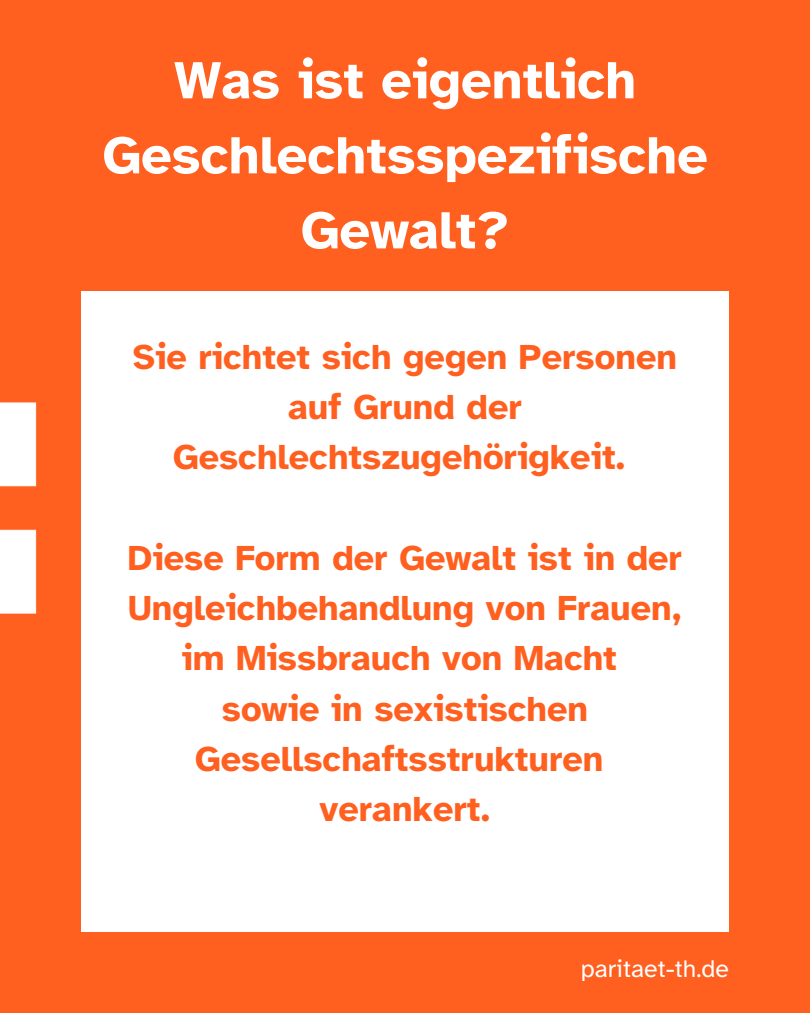
<style>
.page{position:relative;width:810px;height:1013px;background:#fff}
.page>*{position:absolute;margin:0;border:0;box-sizing:border-box;transform-origin:0 0}
.t1{font:700 54.1px/75px "Atkinson Hyperlegible";color:#fff;text-align:center}
.t2{font:700 36px/50.2px "Atkinson Hyperlegible";color:#ff5f1f;text-align:center}
.t3{font:24.8px "Atkinson Hyperlegible";color:#fff}
</style>
<div class="page">
<div style="left:0;top:0;width:810px;height:1012px;background:#ff5f1f"></div>
<img style="left:0;top:402px;width:37px;height:212px">
<div style="left:81px;top:291px;width:648px;height:641px;background:#fff"></div>
<p class="t1" style="left:102px;top:46px;width:607px">Was ist eigentlich<br>Geschlechtsspezifische<br>Gewalt?</p>
<h1 class="t2" style="left:133px;top:334px;width:545px">Sie richtet sich gegen Personen auf Grund der<br>Geschlechtszugehörigkeit.</h1>
<h2 class="t2" style="left:128px;top:535px;width:556px">Diese Form der Gewalt ist in der<br>Ungleichbehandlung von Frauen, im Missbrauch von Macht<br>sowie in sexistischen<br>Gesellschaftsstrukturen verankert.</h2>
<h2 class="t3" style="left:581px;top:957px;width:150px">paritaet-th.de</h2>
</div>
